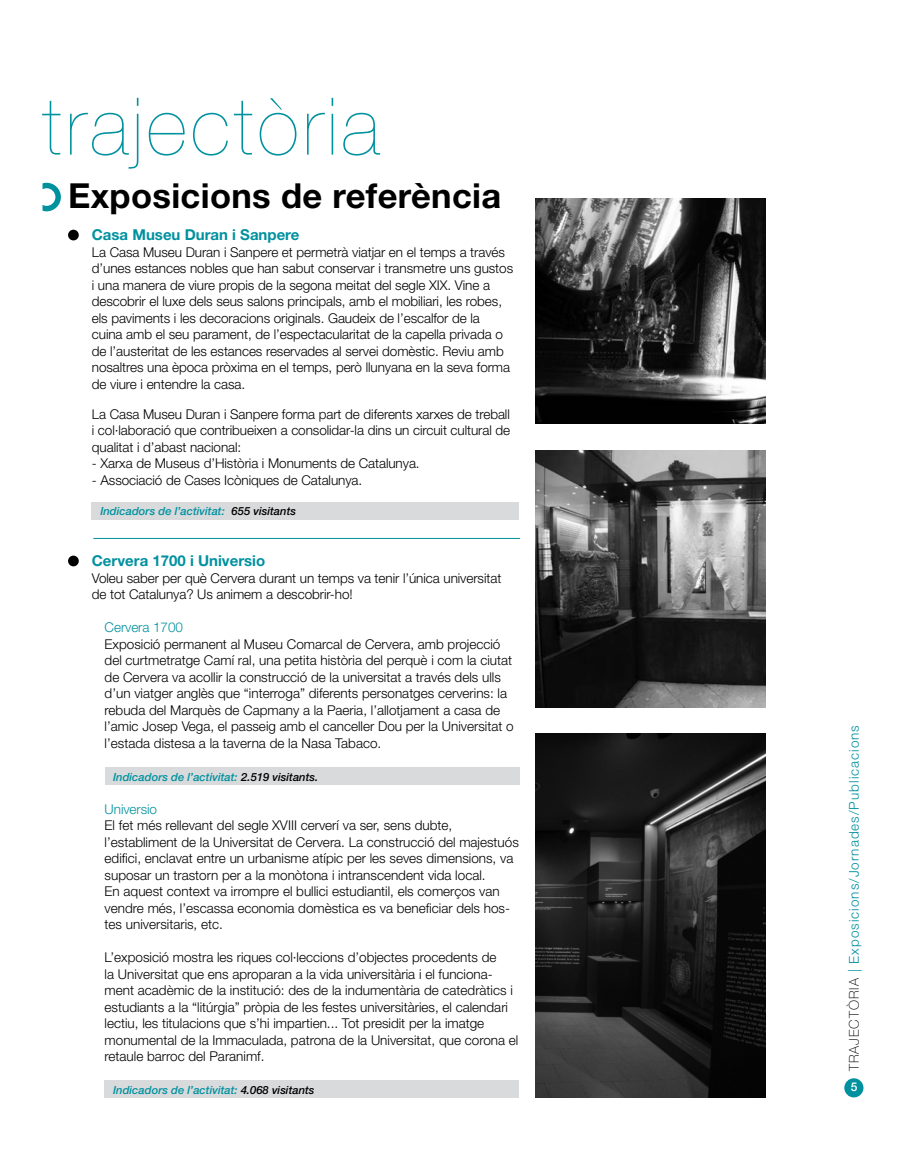
<style>
.page{position:relative;width:906px;height:1174px;background:#fff}
.page>*{position:absolute;margin:0;border:0;box-sizing:border-box;transform-origin:0 0}
.t1{font:200 79.5px "Helvetica Neue LT Std";letter-spacing:.05em;color:#00919f}
.t2{font:700 34.5px "Helvetica Neue LT Std";letter-spacing:.01em;color:#000}
.t3{font:700 15px "Helvetica Neue LT Std";color:#00919f}
.t4{font:300 13.5px/16.5px "Helvetica Neue LT Std";color:#000}
.t5{font:300 13.5px "Helvetica Neue LT Std";letter-spacing:.075em;color:#00919f}
.t6{font:300 13.5px "Helvetica Neue LT Std";letter-spacing:-.005em;color:#00919f}
.t7{font:500 12px "Helvetica Neue LT Std";color:#fff}
.t8{font:italic 500 11.25px "Helvetica Neue LT Std";color:#00919f}
.s1{color:#000}
.s2{font-weight:100;color:#000}
</style>
<div class="page">
<div style="left:844px;top:1078px;width:19px;height:19px;background:#00919f;border-radius:50%"></div>
<div style="left:106px;top:767px;width:414px;height:17px;background:#d8dadb"></div>
<div style="left:92px;top:502px;width:427px;height:17px;background:#d8dadb"></div>
<div style="left:105px;top:1080px;width:414px;height:17px;background:#d8dadb"></div>
<svg style="left:43px;top:183px;width:18px;height:28px"></svg>
<div style="left:68px;top:230px;width:11px;height:10px;background:#000;border-radius:50%"></div>
<div style="left:68px;top:555px;width:11px;height:11px;background:#000;border-radius:50%"></div>
<hr style="left:93px;top:538px;width:427px;height:1px;background:#00919f">
<img style="left:536px;top:733px;width:229px;height:364px">
<img style="left:536px;top:451px;width:229px;height:256px">
<img style="left:536px;top:198px;width:229px;height:226px">
<h1 class="t1" style="left:43px;top:81px;width:339px">trajectòria</h1>
<h2 class="t2" style="left:68px;top:175px;width:435px">Exposicions de referència</h2>
<p class="t3" style="left:92px;top:226px;width:209px">Casa Museu Duran i Sanpere</p>
<p class="t4" style="left:92px;top:243px;width:423px">La Casa Museu Duran i Sanpere et permetrà viatjar en el temps a través d’unes estances nobles que han sabut conservar i transmetre uns gustos i una manera de viure propis de la segona meitat del segle XIX. Vine a descobrir el luxe dels seus salons principals, amb el mobiliari, les robes, els paviments i les decoracions originals. Gaudeix de l’escalfor de la cuina amb el seu parament, de l’espectacularitat de la capella privada o de l’austeritat de les estances reservades al servei domèstic. Reviu amb nosaltres una època pròxima en el temps, però llunyana en la seva forma de viure i entendre la casa.</p>
<p class="t4" style="left:92px;top:405px;width:420px;text-align:justify">La Casa Museu Duran i Sanpere forma part de diferents xarxes de treball i col·laboració que contribueixen a consolidar-la dins un circuit cultural de qualitat i d’abast nacional:</p>
<p class="t4" style="left:92px;top:455px;width:329px">- Xarxa de Museus d’Història i Monuments de Catalunya.</p>
<p class="t4" style="left:92px;top:471px;width:272px">- Associació de Cases Icòniques de Catalunya.</p>
<p class="t8" style="left:100px;top:504px;width:197px">Indicadors de l’activitat: <span class="s1">655 visitants</span></p>
<p class="t3" style="left:92px;top:551px;width:175px">Cervera 1700 i Universio</p>
<p class="t4" style="left:92px;top:569px;width:411px">Voleu saber per què Cervera durant un temps va tenir l’única universitat de tot Catalunya? Us animem a descobrir-ho!</p>
<p class="t6" style="left:105px;top:619px;width:80px">Cervera 1700</p>
<p class="t4" style="left:105px;top:635px;width:410px">Exposició permanent al Museu Comarcal de Cervera, amb projecció del curtmetratge Camí ral, una petita història del perquè i com la ciutat de Cervera va acollir la construcció de la universitat a través dels ulls d’un viatger anglès que “interroga” diferents personatges cerverins: la rebuda del Marquès de Capmany a la Paeria, l’allotjament a casa de l’amic Josep Vega, el passeig amb el canceller Dou per la Universitat o l’estada distesa a la taverna de la Nasa Tabaco.</p>
<p class="t8" style="left:113px;top:770px;width:207px">Indicadors de l’activitat: <span class="s1">2.519 visitants.</span></p>
<p class="t6" style="left:105px;top:800px;width:54px">Universio</p>
<p class="t4" style="left:105px;top:816px;width:416px">El fet més rellevant del segle XVIII cerverí va ser, sens dubte, l’establiment de la Universitat de Cervera. La construcció del majestuós edifici, enclavat entre un urbanisme atípic per les seves dimensions, va suposar un trastorn per a la monòtona i intranscendent vida local.<br>En aquest context va irrompre el bullici estudiantil, els comerços van vendre més, l’escassa economia domèstica es va beneficiar dels hos&shy;tes universitaris, etc.</p>
<p class="t4" style="left:105px;top:948px;width:415px">L’exposició mostra les riques col·leccions d’objectes procedents de<br>la Universitat que ens aproparan a la vida universitària i el funciona&shy;ment acadèmic de la institució: des de la indumentària de catedràtics i estudiants a la “litúrgia” pròpia de les festes universitàries, el calendari lectiu, les titulacions que s’hi impartien... Tot presidit per la imatge monumental de la Immaculada, patrona de la Universitat, que corona el retaule barroc del Paranimf.</p>
<p class="t8" style="left:113px;top:1083px;width:203px">Indicadors de l’activitat: <span class="s1">4.068 visitants</span></p>
<p class="t5" style="left:845px;top:1071px;width:347px;rotate:-90deg"><span class="s2">TRAJECTÒRIA</span> | Exposicions/Jornades/Publicacions</p>
<p class="t7" style="left:850px;top:1079px;width:8px">5</p>
</div>
